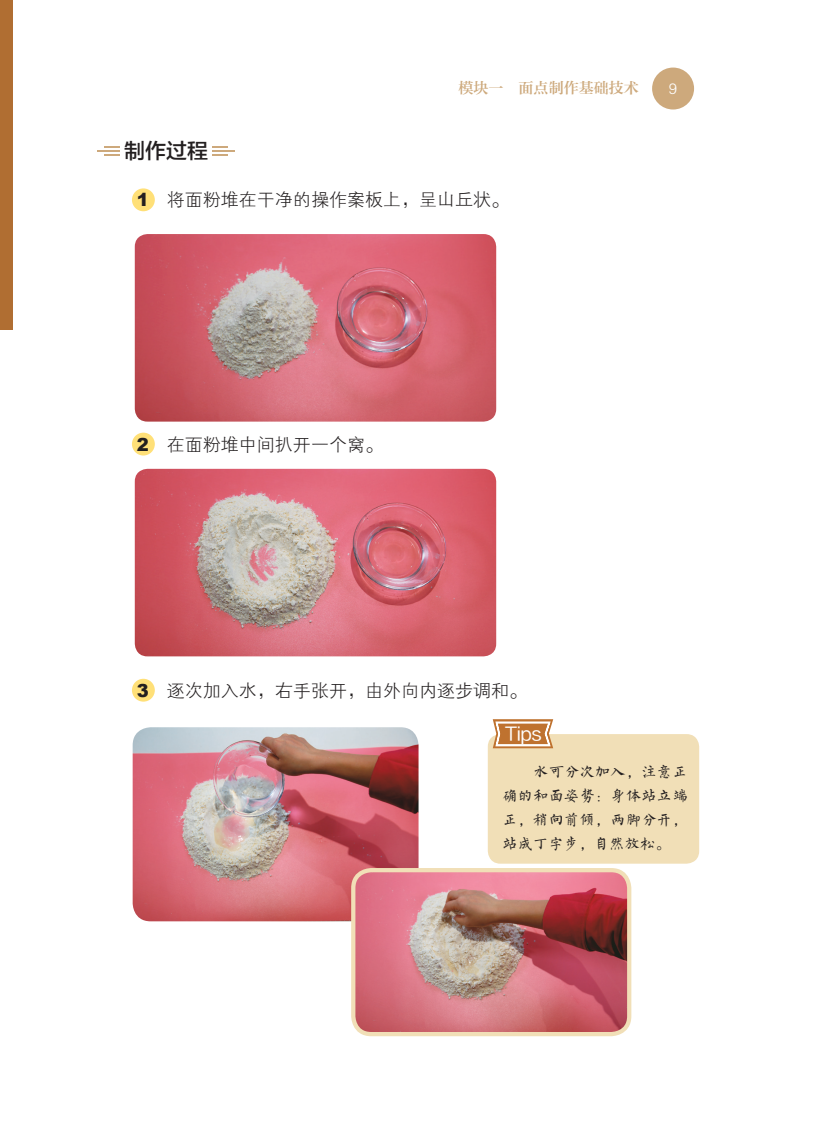
<style>
.page{position:relative;width:813px;height:1132px;background:#fff}
.page>*{position:absolute;margin:0;border:0;box-sizing:border-box;transform-origin:0 0}
.t1{font:21px "FZLTZHJW GB1 0";color:#231f20}
.t2{font:18px "FZXH1 JW GB1 0";color:#231f20}
.t3{font:18px "FZLTHJW GB1 0";color:#fff}
.t4{font:15px/24px "FZSXSLKJW GB1 0";letter-spacing:.03em;color:#231f20;text-align:justify}
.t5{font:15px "FZZYSK GBK1 0";color:#cda97c}
.t6{font:15px "FZXH1 JW GB1 0";color:#fff}
.s1{font-family:"Arial";font-weight:900}
</style>
<div class="page">
<div style="left:651px;top:67px;width:42px;height:42px;background:#cda97c;border-radius:50%"></div>
<div style="left:0;top:0;width:13px;height:330px;background:#b06e32"></div>
<svg style="left:212px;top:146px;width:16px;height:1px"></svg>
<hr style="left:212px;top:150px;width:22px;height:2px;background:#cda97c">
<svg style="left:212px;top:154px;width:16px;height:2px"></svg>
<svg style="left:104px;top:146px;width:16px;height:1px"></svg>
<hr style="left:98px;top:150px;width:22px;height:2px;background:#cda97c">
<svg style="left:104px;top:154px;width:16px;height:2px"></svg>
<div style="left:132px;top:188px;width:23px;height:23px;background:#ffe078;border-radius:50%"></div>
<div style="left:132px;top:432px;width:23px;height:23px;background:#ffe078;border-radius:50%"></div>
<div style="left:132px;top:678px;width:23px;height:23px;background:#ffe078;border-radius:50%"></div>
<img style="left:135px;top:234px;width:361px;height:187px">
<img style="left:135px;top:468px;width:361px;height:188px">
<div style="left:487px;top:733px;width:211px;height:130px;background:#f1dfb7;border-radius:13px"></div>
<svg style="left:492px;top:719px;width:61px;height:29px;background:#cf9663"></svg>
<img style="left:133px;top:727px;width:285px;height:194px">
<img style="left:353px;top:869px;width:276px;height:164px">
<div style="left:351px;top:867px;width:280px;height:168px;border:4px solid #f1dfb7;border-radius:18px"></div>
<p class="t5" style="left:458px;top:78px;width:181px">模块一 面点制作基础技术</p>
<p class="t6" style="left:668px;top:80px;width:10px">9</p>
<p class="t1" style="left:124px;top:140px;width:86px">制作过程</p>
<p class="t2" style="left:137px;top:190px;width:374px"><span class="s1">1</span>　将面粉堆在干净的操作案板上，呈山丘状。</p>
<p class="t2" style="left:137px;top:434px;width:248px"><span class="s1">2</span>　在面粉堆中间扒开一个窝。</p>
<p class="t2" style="left:137px;top:680px;width:392px"><span class="s1">3</span>　逐次加入水，右手张开，由外向内逐步调和。</p>
<p class="t3" style="left:504px;top:723px;width:39px">Tips</p>
<p class="t4" style="left:502px;top:759px;width:186px;text-indent:31px">水可分次加入，注意正确的和面姿势：身体站立端正，稍向前倾，两脚分开，站成丁字步，自然放松。</p>
</div>
